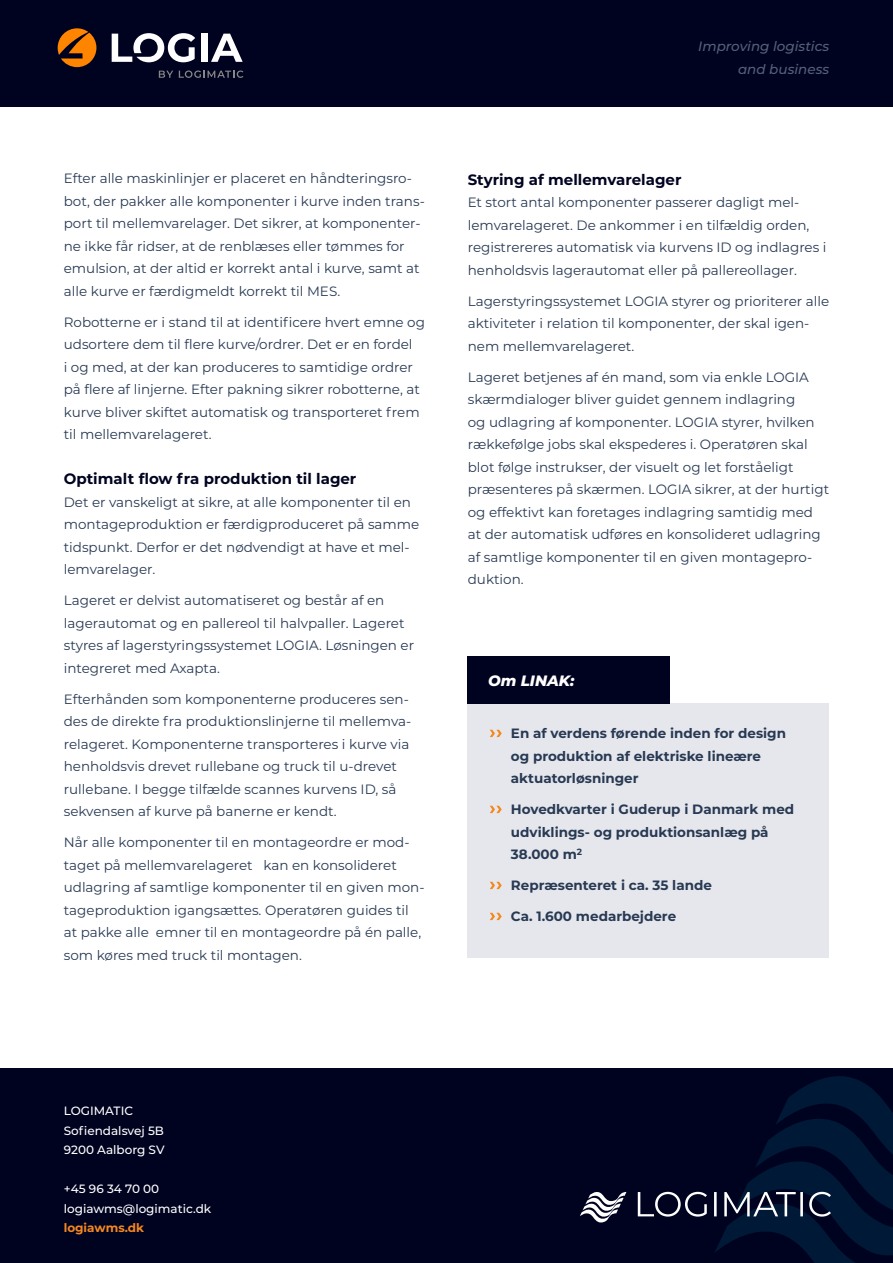
<style>
.page{position:relative;width:893px;height:1263px;background:#fff}
.page>*{position:absolute;margin:0;border:0;box-sizing:border-box;transform-origin:0 0}
.Brødtekst_Overskrift{font:700 15px "Montserrat";color:#000320}
.Mellemrubrik_negativ{font:italic 800 15px "Montserrat";color:#fff}
.Brødtekst_Overskrift-2{font:13.5px/22.5px "Montserrat";color:#283953}
.Brødtekst{font:13.5px/22.5px "Montserrat";color:#283953}
.Funktionsbullets_Fed{font:700 13.5px/22.5px "Montserrat";color:#283953}
.t1{font:italic 500 13.5px/22.5px "Montserrat";color:#566077;text-align:right}
.t2{font:500 12px/19.5px "Montserrat";color:#fff}
.t3{font:700 12px "Montserrat";color:#f5871f}
</style>
<div class="page">
<div style="left:0;top:0;width:893px;height:106px;background:#000320"></div>
<svg style="left:112px;top:33px;width:83px;height:29px"></svg>
<div style="left:201px;top:34px;width:7px;height:28px;background:#fff"></div>
<svg style="left:211px;top:34px;width:32px;height:28px"></svg>
<svg style="left:58px;top:28px;width:38px;height:39px"></svg>
<svg style="left:159px;top:71px;width:14px;height:7px"></svg>
<svg style="left:179px;top:71px;width:64px;height:7px"></svg>
<div style="left:0;top:1068px;width:893px;height:195px;background:#000320"></div>
<svg style="left:638px;top:1076px;width:255px;height:187px"></svg>
<svg style="left:580px;top:1191px;width:46px;height:32px"></svg>
<div style="left:468px;top:703px;width:361px;height:255px;background:#e5e7ec"></div>
<svg style="left:490px;top:730px;width:12px;height:7px"></svg>
<svg style="left:490px;top:806px;width:12px;height:7px"></svg>
<svg style="left:490px;top:882px;width:12px;height:7px"></svg>
<svg style="left:490px;top:913px;width:12px;height:7px"></svg>
<div style="left:468px;top:656px;width:202px;height:47px;background:#000320"></div>
<p class="Brødtekst" style="left:64px;top:167px;width:363px">Efter alle maskinlinjer er placeret en håndteringsro&shy;bot, der pakker alle komponenter i kurve inden trans&shy;port til mellemvarelager. Det sikrer, at komponenter&shy;ne ikke får ridser, at de renblæses eller tømmes for emulsion, at der altid er korrekt antal i kurve, samt at alle kurve er færdigmeldt korrekt til MES.</p>
<p class="Brødtekst" style="left:64px;top:310px;width:363px">Robotterne er i stand til at identificere hvert emne og udsortere dem til flere kurve/ordrer. Det er en fordel<br>i og med, at der kan produceres to samtidige ordrer på flere af linjerne. Efter pakning sikrer robotterne, at kurve bliver skiftet automatisk og transporteret frem til mellemvarelageret.</p>
<p class="Brødtekst_Overskrift" style="left:64px;top:468px;width:294px">Optimalt flow fra produktion til lager</p>
<p class="Brødtekst_Overskrift-2" style="left:64px;top:490px;width:357px">Det er vanskeligt at sikre, at alle komponenter til en montageproduktion er færdigproduceret på samme tidspunkt. Derfor er det nødvendigt at have et mel&shy;lemvarelager.</p>
<p class="Brødtekst_Overskrift-2" style="left:64px;top:589px;width:352px">Lageret er delvist automatiseret og består af en lagerautomat og en pallereol til halvpaller. Lageret styres af lagerstyringssystemet LOGIA. Løsningen er integreret med Axapta.</p>
<p class="Brødtekst_Overskrift-2" style="left:64px;top:687px;width:349px">Efterhånden som komponenterne produceres sen&shy;des de direkte fra produktionslinjerne til mellemva&shy;relageret. Komponenterne transporteres i kurve via henholdsvis drevet rullebane og truck til u-drevet rullebane. I begge tilfælde scannes kurvens ID, så sekvensen af kurve på banerne er kendt.</p>
<p class="Brødtekst_Overskrift-2" style="left:64px;top:831px;width:362px">Når alle komponenter til en montageordre er mod&shy;taget på mellemvarelageret kan en konsolideret udlagring af samtlige komponenter til en given mon&shy;tageproduktion igangsættes. Operatøren guides til at pakke alle emner til en montageordre på én palle, som køres med truck til montagen.</p>
<p class="t1" style="left:698px;top:35px;width:132px">Improving logistics and business</p>
<p class="Brødtekst_Overskrift" style="left:468px;top:168px;width:215px">Styring af mellemvarelager</p>
<p class="Brødtekst_Overskrift-2" style="left:468px;top:191px;width:360px">Et stort antal komponenter passerer dagligt mel&shy;lemvarelageret. De ankommer i en tilfældig orden, registrereres automatisk via kurvens ID og indlagres i henholdsvis lagerautomat eller på pallereollager.</p>
<p class="Brødtekst_Overskrift-2" style="left:468px;top:289px;width:363px">Lagerstyringssystemet LOGIA styrer og prioriterer alle aktiviteter i relation til komponenter, der skal igen&shy;nem mellemvarelageret.</p>
<p class="Brødtekst_Overskrift-2" style="left:468px;top:365px;width:363px">Lageret betjenes af én mand, som via enkle LOGIA skærmdialoger bliver guidet gennem indlagring<br>og udlagring af komponenter. LOGIA styrer, hvilken rækkefølge jobs skal ekspederes i. Operatøren skal blot følge instrukser, der visuelt og let forståeligt præsenteres på skærmen. LOGIA sikrer, at der hurtigt og effektivt kan foretages indlagring samtidig med at der automatisk udføres en konsolideret udlagring af samtlige komponenter til en given montagepro&shy;duktion.</p>
<p class="Mellemrubrik_negativ" style="left:488px;top:670px;width:88px">Om LINAK:</p>
<p class="Funktionsbullets_Fed" style="left:511px;top:721px;width:277px">En af verdens førende inden for design og produktion af elektriske lineære aktuatorløsninger</p>
<p class="Funktionsbullets_Fed" style="left:511px;top:797px;width:285px">Hovedkvarter i Guderup i Danmark med udviklings- og produktionsanlæg på<br>38.000 m<sup>2</sup></p>
<p class="Funktionsbullets_Fed" style="left:511px;top:873px;width:202px">Repræsenteret i ca. 35 lande</p>
<p class="Funktionsbullets_Fed" style="left:511px;top:904px;width:167px">Ca. 1.600 medarbejdere</p>
<p class="t2" style="left:64px;top:1101px;width:102px">LOGIMATIC<br>Sofiendalsvej 5B<br>9200 Aalborg SV</p>
<p class="t2" style="left:64px;top:1179px;width:149px">+45 96 34 70 00 logiawms@logimatic.dk</p>
<p class="t3" style="left:64px;top:1219px;width:82px">logiawms.dk</p>
</div>
